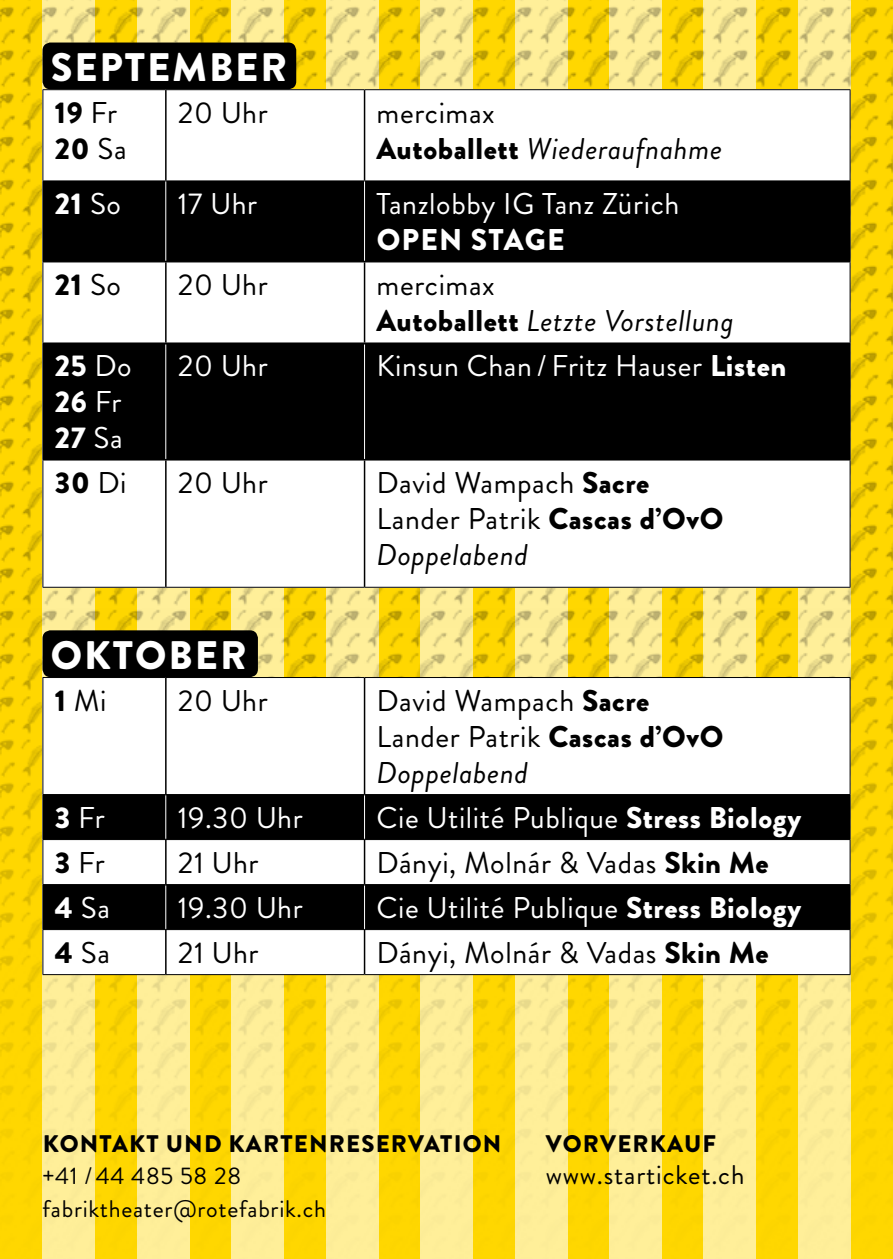
<style>
.page{position:relative;width:893px;height:1259px;background:#fff}
.page>*{position:absolute;margin:0;border:0;box-sizing:border-box;transform-origin:0 0}
.t1{font:900 39.9px "Brandon Grotesque";letter-spacing:.045em;color:#fff}
.t2{font:30px/36px "Brandon Grotesque";letter-spacing:.02em;color:#000}
.t3{font:30px "Brandon Grotesque";letter-spacing:.02em;color:#fff}
.t4{font:italic 30px/36px "Brandon Grotesque";letter-spacing:.02em;color:#000}
.t5{font:900 30px/36px "Brandon Grotesque";letter-spacing:.035em;color:#fff}
.t6{font:900 30px/36px "Brandon Grotesque";letter-spacing:.02em;color:#000}
.t7{font:27px "Brandon Grotesque";letter-spacing:.03em;color:#000}
.t8{font:24px/32.4px "Brandon Grotesque";letter-spacing:.03em;color:#000}
.t9{font:900 24px "Brandon Grotesque";letter-spacing:.05em;color:#000}
.s1{font-weight:400}
.s2{font-style:normal}
.s3{font-weight:900;font-style:normal}
.s4{font-weight:900}
.s5{font-style:italic}
</style>
<div class="page">
<img style="left:0;top:0;width:893px;height:607px">
<img style="left:0;top:607px;width:893px;height:652px">
<div style="left:43px;top:89px;width:807px;height:498px;background:#fff"></div>
<svg style="left:43px;top:181px;width:807px;height:278px;fill:#000"></svg>
<hr style="left:165px;top:90px;width:2px;height:91px;background:#000">
<hr style="left:364px;top:90px;width:1px;height:91px;background:#000">
<hr style="left:165px;top:181px;width:2px;height:81px;background:#000">
<hr style="left:165px;top:262px;width:2px;height:81px;background:#000">
<hr style="left:364px;top:262px;width:1px;height:81px;background:#000">
<hr style="left:165px;top:343px;width:2px;height:117px;background:#000">
<hr style="left:364px;top:343px;width:1px;height:117px;background:#000">
<hr style="left:165px;top:460px;width:2px;height:127px;background:#000">
<hr style="left:364px;top:460px;width:1px;height:127px;background:#000">
<hr style="left:43px;top:89px;width:123px;height:1px;background:#000">
<hr style="left:42px;top:90px;width:1px;height:91px;background:#000">
<hr style="left:166px;top:89px;width:199px;height:1px;background:#000">
<hr style="left:365px;top:89px;width:485px;height:1px;background:#000">
<hr style="left:850px;top:90px;width:1px;height:91px;background:#000">
<hr style="left:43px;top:180px;width:123px;height:1px;background:#000">
<hr style="left:42px;top:181px;width:1px;height:81px;background:#000">
<hr style="left:166px;top:180px;width:199px;height:1px;background:#000">
<hr style="left:365px;top:180px;width:485px;height:1px;background:#000">
<hr style="left:850px;top:181px;width:1px;height:81px;background:#000">
<hr style="left:43px;top:261px;width:123px;height:1px;background:#000">
<hr style="left:42px;top:262px;width:1px;height:81px;background:#000">
<hr style="left:166px;top:261px;width:199px;height:1px;background:#000">
<hr style="left:365px;top:261px;width:485px;height:1px;background:#000">
<hr style="left:850px;top:262px;width:1px;height:81px;background:#000">
<hr style="left:43px;top:342px;width:123px;height:1px;background:#000">
<hr style="left:42px;top:343px;width:1px;height:117px;background:#000">
<hr style="left:166px;top:342px;width:199px;height:1px;background:#000">
<hr style="left:365px;top:342px;width:485px;height:1px;background:#000">
<hr style="left:850px;top:343px;width:1px;height:117px;background:#000">
<hr style="left:43px;top:459px;width:123px;height:1px;background:#000">
<hr style="left:42px;top:460px;width:1px;height:127px;background:#000">
<hr style="left:166px;top:459px;width:199px;height:1px;background:#000">
<hr style="left:365px;top:459px;width:485px;height:1px;background:#000">
<hr style="left:850px;top:460px;width:1px;height:127px;background:#000">
<hr style="left:43px;top:587px;width:123px;height:1px;background:#000">
<hr style="left:166px;top:587px;width:199px;height:1px;background:#000">
<hr style="left:365px;top:587px;width:485px;height:1px;background:#000">
<div style="left:43px;top:677px;width:807px;height:298px;background:#fff"></div>
<svg style="left:43px;top:795px;width:807px;height:134px;fill:#000"></svg>
<hr style="left:165px;top:678px;width:2px;height:116px;background:#000">
<hr style="left:364px;top:678px;width:1px;height:116px;background:#000">
<hr style="left:165px;top:795px;width:2px;height:44px;background:#000">
<hr style="left:364px;top:795px;width:1px;height:44px;background:#000">
<hr style="left:165px;top:840px;width:2px;height:44px;background:#000">
<hr style="left:364px;top:840px;width:1px;height:44px;background:#000">
<hr style="left:165px;top:885px;width:2px;height:44px;background:#000">
<hr style="left:165px;top:930px;width:2px;height:44px;background:#000">
<hr style="left:364px;top:930px;width:1px;height:44px;background:#000">
<hr style="left:43px;top:677px;width:123px;height:1px;background:#000">
<hr style="left:42px;top:678px;width:1px;height:116px;background:#000">
<hr style="left:166px;top:677px;width:199px;height:1px;background:#000">
<hr style="left:365px;top:677px;width:485px;height:1px;background:#000">
<hr style="left:850px;top:678px;width:1px;height:116px;background:#000">
<hr style="left:43px;top:794px;width:123px;height:1px;background:#000">
<hr style="left:42px;top:795px;width:1px;height:44px;background:#000">
<hr style="left:166px;top:794px;width:199px;height:1px;background:#000">
<hr style="left:365px;top:794px;width:485px;height:1px;background:#000">
<hr style="left:850px;top:795px;width:1px;height:44px;background:#000">
<hr style="left:43px;top:839px;width:123px;height:1px;background:#000">
<hr style="left:42px;top:840px;width:1px;height:44px;background:#000">
<hr style="left:166px;top:839px;width:199px;height:1px;background:#000">
<hr style="left:365px;top:839px;width:485px;height:1px;background:#000">
<hr style="left:850px;top:840px;width:1px;height:44px;background:#000">
<hr style="left:43px;top:884px;width:123px;height:1px;background:#000">
<hr style="left:42px;top:885px;width:1px;height:44px;background:#000">
<hr style="left:166px;top:884px;width:199px;height:1px;background:#000">
<hr style="left:365px;top:884px;width:485px;height:1px;background:#000">
<hr style="left:850px;top:885px;width:1px;height:44px;background:#000">
<hr style="left:43px;top:929px;width:123px;height:1px;background:#000">
<hr style="left:42px;top:930px;width:1px;height:44px;background:#000">
<hr style="left:166px;top:929px;width:199px;height:1px;background:#000">
<hr style="left:365px;top:929px;width:485px;height:1px;background:#000">
<hr style="left:850px;top:930px;width:1px;height:44px;background:#000">
<hr style="left:43px;top:974px;width:123px;height:1px;background:#000">
<hr style="left:166px;top:974px;width:199px;height:1px;background:#000">
<hr style="left:365px;top:974px;width:485px;height:1px;background:#000">
<div style="left:43px;top:43px;width:253px;height:46px;background:#000;border-radius:8px"></div>
<div style="left:43px;top:630px;width:215px;height:47px;background:#000;border-radius:8px"></div>
<hr style="left:165px;top:181px;width:1px;height:80px;background:#fff">
<hr style="left:364px;top:181px;width:1px;height:80px;background:#fff">
<hr style="left:165px;top:344px;width:1px;height:115px;background:#fff">
<hr style="left:165px;top:795px;width:1px;height:43px;background:#fff">
<hr style="left:165px;top:885px;width:1px;height:44px;background:#fff">
<hr style="left:364px;top:344px;width:1px;height:115px;background:#fff">
<hr style="left:364px;top:795px;width:1px;height:43px;background:#fff">
<hr style="left:364px;top:885px;width:1px;height:44px;background:#fff">
<h1 class="t1" style="left:51px;top:39px;width:238px">SEPTEMBER</h1>
<p class="t6" style="left:55px;top:95px;width:73px">19 <span class="s1">Fr<br></span>20 <span class="s1">Sa</span></p>
<p class="t2" style="left:178px;top:95px;width:91px">20 Uhr</p>
<p class="t4" style="left:377px;top:95px;width:347px"><span class="s2">mercimax<br></span><span class="s3">Autoballett</span> Wiederaufnahme</p>
<p class="t5" style="left:55px;top:186px;width:68px">21 <span class="s1">So</span></p>
<p class="t3" style="left:178px;top:183px;width:81px">17 Uhr</p>
<p class="t3" style="left:377px;top:183px;width:304px">Tanzlobby IG Tanz Zürich</p>
<p class="t5" style="left:377px;top:222px;width:189px">OPEN STAGE</p>
<p class="t6" style="left:55px;top:267px;width:68px">21 <span class="s1">So</span></p>
<p class="t2" style="left:178px;top:267px;width:91px">20 Uhr</p>
<p class="t4" style="left:377px;top:267px;width:359px"><span class="s2">mercimax<br></span><span class="s3">Autoballett</span> Letzte Vorstellung</p>
<p class="t5" style="left:55px;top:348px;width:78px">25 <span class="s1">Do<br></span>26 <span class="s1">Fr<br></span>27 <span class="s1">Sa</span></p>
<p class="t3" style="left:178px;top:345px;width:91px">20 Uhr</p>
<p class="t3" style="left:377px;top:345px;width:411px">Kinsun Chan / Fritz Hauser <span class="s4">Listen</span></p>
<p class="t6" style="left:55px;top:465px;width:73px">30 <span class="s1">Di</span></p>
<p class="t2" style="left:178px;top:465px;width:91px">20 Uhr</p>
<p class="t2" style="left:377px;top:465px;width:348px">David Wampach <span class="s4">Sacre<br></span>Lander Patrik <span class="s4">Cascas d’OvO<br></span><span class="s5">Doppelabend</span></p>
<h1 class="t1" style="left:51px;top:627px;width:197px">OKTOBER</h1>
<p class="t2" style="left:55px;top:682px;width:53px"><span class="s4">1</span> Mi</p>
<p class="t2" style="left:178px;top:682px;width:91px">20 Uhr</p>
<p class="t2" style="left:377px;top:682px;width:348px">David Wampach <span class="s4">Sacre<br></span>Lander Patrik <span class="s4">Cascas d’OvO<br></span><span class="s5">Doppelabend</span></p>
<p class="t3" style="left:55px;top:796px;width:52px"><span class="s4">3</span> Fr</p>
<p class="t3" style="left:178px;top:796px;width:126px">19.30 Uhr</p>
<p class="t3" style="left:377px;top:796px;width:426px">Cie Utilité Publique <span class="s4">Stress Biology</span></p>
<p class="t2" style="left:55px;top:844px;width:52px"><span class="s4">3</span> Fr</p>
<p class="t2" style="left:178px;top:844px;width:82px">21 Uhr</p>
<p class="t2" style="left:377px;top:844px;width:394px">Dányi, Molnár &amp; Vadas <span class="s4">Skin Me</span></p>
<p class="t3" style="left:55px;top:886px;width:57px"><span class="s4">4</span> Sa</p>
<p class="t3" style="left:178px;top:886px;width:126px">19.30 Uhr</p>
<p class="t3" style="left:377px;top:886px;width:426px">Cie Utilité Publique <span class="s4">Stress Biology</span></p>
<p class="t2" style="left:55px;top:934px;width:57px"><span class="s4">4</span> Sa</p>
<p class="t2" style="left:178px;top:934px;width:82px">21 Uhr</p>
<p class="t2" style="left:377px;top:934px;width:394px">Dányi, Molnár &amp; Vadas <span class="s4">Skin Me</span></p>
<p class="t9" style="left:43px;top:1126px;width:460px">KONTAKT UND KARTENRESERVATION</p>
<p class="t8" style="left:43px;top:1160px;width:285px">+41 /44 485 58 28 fabriktheater@rotefabrik.ch</p>
<p class="t9" style="left:546px;top:1126px;width:172px">VORVERKAUF</p>
<p class="t7" style="left:546px;top:1156px;width:200px">www.starticket.ch</p>
</div>
